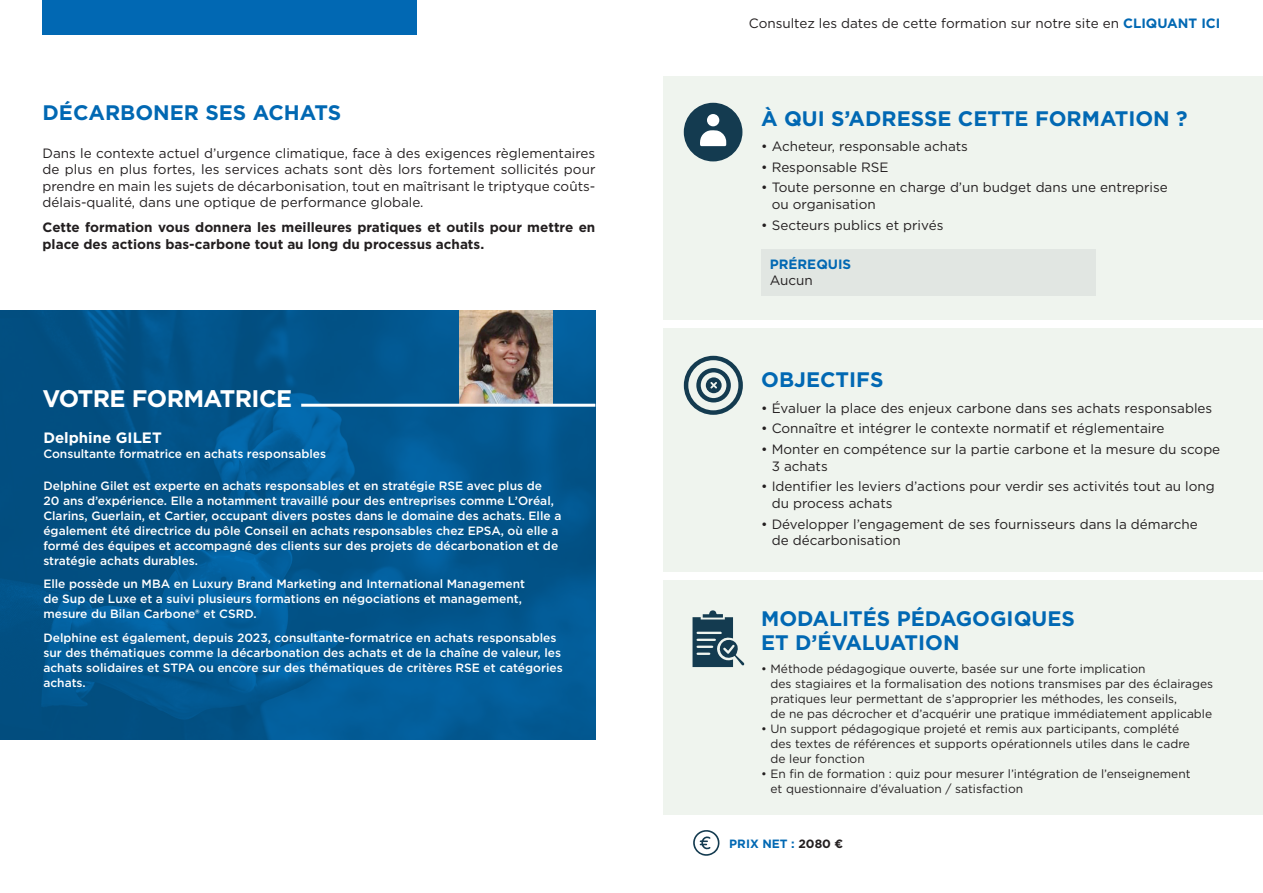
<style>
.page{position:relative;width:1263px;height:893px;background:#fff}
.page>*{position:absolute;margin:0;border:0;box-sizing:border-box;transform-origin:0 0}
.t1{font:700 24px "Gotham";letter-spacing:-.025em;color:#fff}
.t2{font:700 21px/24px "Gotham";color:#0168b3}
.t3{font:700 15px "Gotham";color:#fff}
.t4{font:13.5px/16.5px "Gotham";color:#231f20}
.t5{font:700 13.5px/16.5px "Gotham";color:#231f20}
.t6{font:700 13.5px "Gotham";color:#0168b3}
.t7{font:500 12px/15px "Gotham";color:#fff}
.t8{font:12px/15px "Gotham";color:#231f20}
.t9{font:700 12px "Gotham";color:#0168b3}
.s1{font-weight:700;color:#0168b3}
.s2{color:#231f20}
</style>
<div class="page">
<div style="left:43px;top:0;width:374px;height:34px;background:#0168b3"></div>
<svg style="left:693px;top:830px;width:27px;height:26px"></svg>
<div style="left:663px;top:328px;width:600px;height:243px;background:#eff4ee"></div>
<div style="left:663px;top:77px;width:600px;height:243px;background:#eff4ee"></div>
<div style="left:663px;top:580px;width:600px;height:235px;background:#eff4ee"></div>
<div style="left:761px;top:249px;width:335px;height:47px;background:#e1e6e2"></div>
<svg style="left:692px;top:610px;width:52px;height:57px"></svg>
<div style="left:684px;top:103px;width:58px;height:58px;background:#143b50;border-radius:50%"></div>
<svg style="left:700px;top:130px;width:26px;height:16px"></svg>
<div style="left:707px;top:114px;width:12px;height:12px;background:#fff;border-radius:50%"></div>
<svg style="left:684px;top:356px;width:59px;height:59px"></svg>
<svg style="left:0;top:310px;width:595px;height:430px;background:#02568e"></svg>
<img style="left:459px;top:310px;width:94px;height:94px">
<hr style="left:301px;top:404px;width:294px;height:3px;background:#fff">
<h2 class="t2" style="left:43px;top:100px;width:300px">DÉCARBONER SES ACHATS</h2>
<p class="t4" style="left:43px;top:145px;width:554px;text-align:justify">Dans le contexte actuel d’urgence climatique, face à des exigences règlementaires de plus en plus fortes, les services achats sont dès lors fortement sollicités pour prendre en main les sujets de décarbonisation, tout en maîtrisant le triptyque coûts&shy;délais-qualité, dans une optique de performance globale.</p>
<p class="t5" style="left:43px;top:219px;width:554px">Cette formation vous donnera les meilleures pratiques et outils pour mettre en place des actions bas-carbone tout au long du processus achats.</p>
<h1 class="t1" style="left:43px;top:385px;width:251px">VOTRE FORMATRICE</h1>
<p class="t3" style="left:43px;top:429px;width:120px">Delphine GILET</p>
<p class="t7" style="left:43px;top:446px;width:284px">Consultante formatrice en achats responsables</p>
<p class="t7" style="left:43px;top:478px;width:519px">Delphine Gilet est experte en achats responsables et en stratégie RSE avec plus de<br>20 ans d’expérience. Elle a notamment travaillé pour des entreprises comme L’Oréal, Clarins, Guerlain, et Cartier, occupant divers postes dans le domaine des achats. Elle a également été directrice du pôle Conseil en achats responsables chez EPSA, où elle a formé des équipes et accompagné des clients sur des projets de décarbonation et de stratégie achats durables.</p>
<p class="t7" style="left:43px;top:577px;width:483px">Elle possède un MBA en Luxury Brand Marketing and International Management de Sup de Luxe et a suivi plusieurs formations en négociations et management, mesure du Bilan Carbone® et CSRD.</p>
<p class="t7" style="left:43px;top:630px;width:521px">Delphine est également, depuis 2023, consultante-formatrice en achats responsables sur des thématiques comme la décarbonation des achats et de la chaîne de valeur, les achats solidaires et STPA ou encore sur des thématiques de critères RSE et catégories achats.</p>
<p class="t4" style="left:749px;top:15px;width:473px">Consultez les dates de cette formation sur notre site en <span class="s1">CLIQUANT ICI</span></p>
<h2 class="t2" style="left:761px;top:106px;width:428px">À QUI S’ADRESSE CETTE FORMATION ?</h2>
<p class="t4" style="left:761px;top:138px;width:208px">• Acheteur, responsable achats</p>
<p class="t4" style="left:761px;top:159px;width:129px">• Responsable RSE</p>
<p class="t4" style="left:772px;top:180px;width:398px;text-indent:-11px">• Toute personne en charge d’un budget dans une entreprise ou organisation</p>
<p class="t4" style="left:761px;top:217px;width:184px">• Secteurs publics et privés</p>
<p class="t6" style="left:770px;top:256px;width:83px">PRÉREQUIS</p>
<p class="t4" style="left:770px;top:272px;width:45px">Aucun</p>
<h2 class="t2" style="left:761px;top:368px;width:124px">OBJECTIFS</h2>
<p class="t4" style="left:761px;top:400px;width:453px">• Évaluer la place des enjeux carbone dans ses achats responsables</p>
<p class="t4" style="left:761px;top:420px;width:405px">• Connaître et intégrer le contexte normatif et réglementaire</p>
<p class="t4" style="left:772px;top:441px;width:450px;text-indent:-11px">• Monter en compétence sur la partie carbone et la mesure du scope<br>3 achats</p>
<p class="t4" style="left:772px;top:478px;width:445px;text-indent:-11px">• Identifier les leviers d’actions pour verdir ses activités tout au long du process achats</p>
<p class="t4" style="left:772px;top:516px;width:428px;text-indent:-11px">• Développer l’engagement de ses fournisseurs dans la démarche de décarbonisation</p>
<h2 class="t2" style="left:761px;top:606px;width:315px">MODALITÉS PÉDAGOGIQUES<br>ET D’ÉVALUATION</h2>
<p class="t8" style="left:770px;top:661px;width:444px;text-indent:-9px">• Méthode pédagogique ouverte, basée sur une forte implication<br>des stagiaires et la formalisation des notions transmises par des éclairages pratiques leur permettant de s’approprier les méthodes, les conseils,<br>de ne pas décrocher et d’acquérir une pratique immédiatement applicable</p>
<p class="t8" style="left:770px;top:721px;width:421px;text-indent:-9px">• Un support pédagogique projeté et remis aux participants, complété des textes de références et supports opérationnels utiles dans le cadre de leur fonction</p>
<p class="t8" style="left:770px;top:766px;width:422px;text-indent:-9px">• En fin de formation : quiz pour mesurer l’intégration de l’enseignement et questionnaire d’évaluation / satisfaction</p>
<p class="t9" style="left:729px;top:837px;width:115px">PRIX NET : <span class="s2">2080 €</span></p>
</div>
